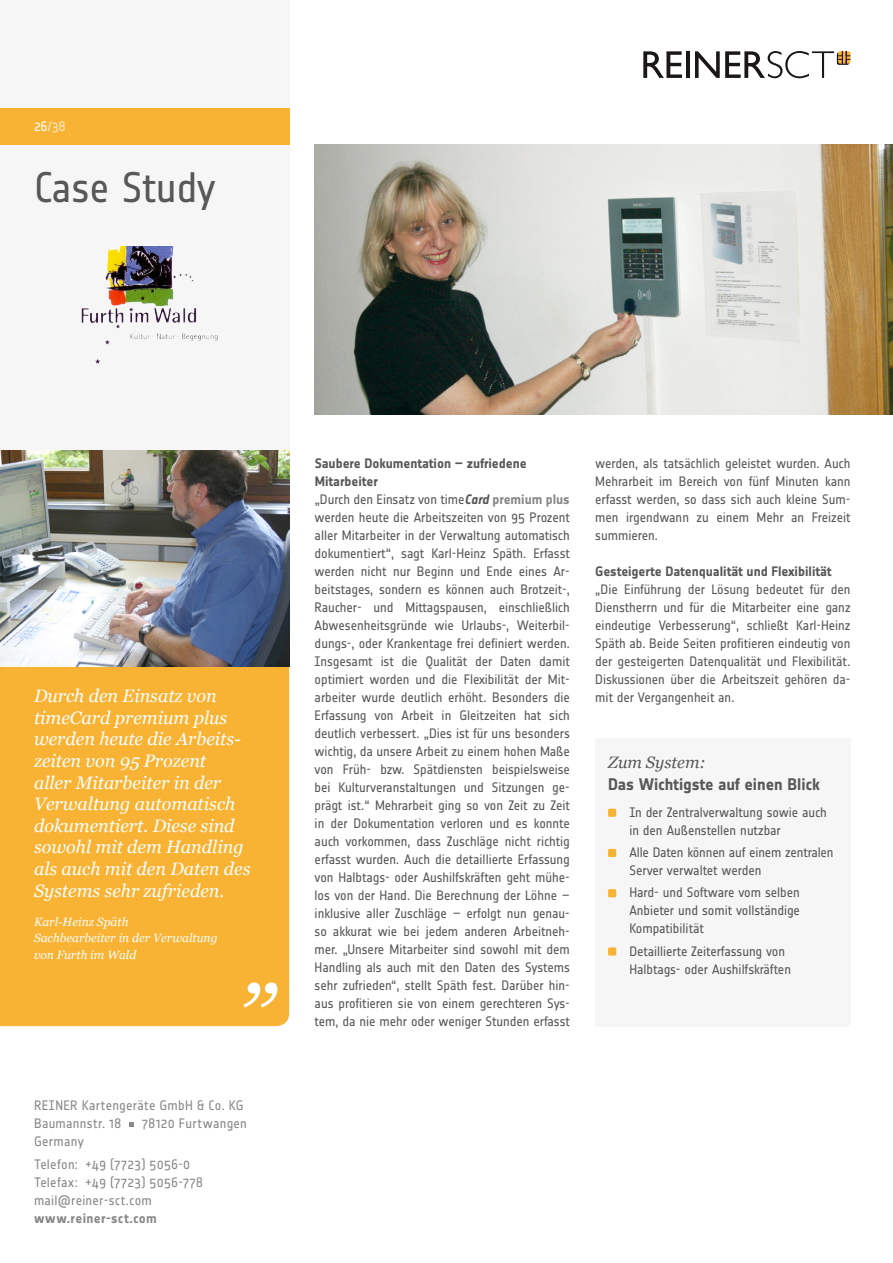
<style>
.page{position:relative;width:893px;height:1263px;background:#fff}
.page>*{position:absolute;margin:0;border:0;box-sizing:border-box;transform-origin:0 0}
.t1{font:42px "Notes";letter-spacing:-.01em;color:#58585a}
.t2{font:italic 18px/21.6px "Georgia";color:#fff}
.t3{font:700 16.5px "Notes";letter-spacing:-.005em;color:#58585a}
.t4{font:italic 16.5px "Georgia";color:#58585a}
.t5{font:13.5px/18px "Notes";letter-spacing:-.005em;color:#58585a}
.t6{font:13.5px/18px "Notes";letter-spacing:.02em;color:#87888a}
.t7{font:700 13.5px "Notes";letter-spacing:-.005em;color:#58585a}
.t8{font:700 13.5px "Notes";letter-spacing:.025em;color:#87888a}
.t9{font:13.5px "Notes";color:#fee9c8}
.t10{font:italic 12px/16.5px "Georgia";color:#fff}
.s1{color:#fff}
.s2{font-weight:700}
.s3{font-weight:700;font-style:italic}
.s4{font-weight:700;color:#87888a}
</style>
<div class="page">
<svg style="left:643px;top:51px;width:39px;height:27px"></svg>
<hr style="left:686px;top:51px;width:3px;height:27px;background:#1a161a">
<svg style="left:695px;top:51px;width:155px;height:27px"></svg>
<div style="left:0;top:0;width:289px;height:657px;background:#f6f6f6"></div>
<div style="left:0;top:108px;width:289px;height:36px;background:#f8b334"></div>
<div style="left:0;top:666px;width:289px;height:360px;background:#f8b334"></div>
<svg style="left:243px;top:982px;width:34px;height:26px"></svg>
<div style="left:595px;top:738px;width:255px;height:288px;background:#f6f6f6"></div>
<div style="left:608px;top:809px;width:8px;height:8px;background:#f8b334"></div>
<div style="left:608px;top:849px;width:8px;height:8px;background:#f8b334"></div>
<div style="left:608px;top:889px;width:8px;height:8px;background:#f8b334"></div>
<div style="left:608px;top:947px;width:8px;height:8px;background:#f8b334"></div>
<img style="left:315px;top:144px;width:578px;height:270px">
<img style="left:0;top:450px;width:289px;height:216px">
<img style="left:81px;top:247px;width:137px;height:117px">
<svg style="left:129px;top:1122px;width:5px;height:4px"></svg>
<p class="t9" style="left:34px;top:119px;width:33px"><span class="s1">26</span>/38</p>
<h1 class="t1" style="left:34px;top:163px;width:183px">Case Study</h1>
<p class="t2" style="left:34px;top:684px;width:218px">Durch den Einsatz von timeCard premium plus werden heute die Arbeits&shy;zeiten von 95 Prozent<br>aller Mitarbeiter in der<br>Verwaltung automatisch dokumentiert. Diese sind sowohl mit dem Handling als auch mit den Daten des<br>Systems sehr zufrieden.</p>
<p class="t10" style="left:34px;top:913px;width:185px">Karl-Heinz Späth<br>Sachbearbeiter in der Verwaltung von Furth im Wald</p>
<p class="t6" style="left:34px;top:1096px;width:211px">REINER Kartengeräte GmbH &amp; Co. KG<br>Baumannstr. 18</p>
<p class="t6" style="left:142px;top:1114px;width:107px">78120 Furtwangen</p>
<p class="t6" style="left:34px;top:1130px;width:158px;line-height:22.5px">Germany<br>Telefon: +49 (7723) 5056-0</p>
<p class="t6" style="left:34px;top:1173px;width:171px">Telefax: +49 (7723) 5056-778 mail@reiner-sct.com</p>
<p class="t8" style="left:34px;top:1210px;width:124px">www.reiner-sct.com</p>
<p class="t5" style="left:315px;top:454px;width:257px"><span class="s2">Saubere Dokumentation – zufriedene Mitarbeiter<br></span>„Durch den Einsatz von time<span class="s3">Card</span> <span class="s4">premium plus </span>werden heute die Arbeitszeiten von 95 Prozent aller Mitarbeiter in der Verwaltung automatisch dokumentiert“, sagt Karl-Heinz Späth. Erfasst werden nicht nur Beginn und Ende eines Ar&shy;beitstages, sondern es können auch Brotzeit-, Raucher- und Mittagspausen, einschließlich Abwesenheitsgründe wie Urlaubs-, Weiterbil&shy;dungs-, oder Krankentage frei definiert werden.<br>Insgesamt ist die Qualität der Daten damit optimiert worden und die Flexibilität der Mit&shy;arbeiter wurde deutlich erhöht. Besonders die Erfassung von Arbeit in Gleitzeiten hat sich deutlich verbessert. „Dies ist für uns besonders wichtig, da unsere Arbeit zu einem hohen Maße von Früh- bzw. Spätdiensten beispielsweise bei Kulturveranstaltungen und Sitzungen ge&shy;prägt ist.“ Mehrarbeit ging so von Zeit zu Zeit in der Dokumentation verloren und es konnte auch vorkommen, dass Zuschläge nicht richtig erfasst wurden. Auch die detaillierte Erfassung von Halbtags- oder Aushilfskräften geht mühe&shy;los von der Hand. Die Berechnung der Löhne – inklusive aller Zuschläge – erfolgt nun genau&shy;so akkurat wie bei jedem anderen Arbeitneh&shy;mer. „Unsere Mitarbeiter sind sowohl mit dem Handling als auch mit den Daten des Systems sehr zufrieden“, stellt Späth fest. Darüber hin&shy;aus profitieren sie von einem gerechteren Sys&shy;tem, da nie mehr oder weniger Stunden erfasst</p>
<p class="t5" style="left:595px;top:454px;width:257px;text-align:justify">werden, als tatsächlich geleistet wurden. Auch Mehrarbeit im Bereich von fünf Minuten kann erfasst werden, so dass sich auch kleine Sum&shy;men irgendwann zu einem Mehr an Freizeit summieren.</p>
<p class="t7" style="left:595px;top:564px;width:238px">Gesteigerte Datenqualität und Flexibilität</p>
<p class="t5" style="left:595px;top:580px;width:257px;text-align:justify">„Die Einführung der Lösung bedeutet für den Dienstherrn und für die Mitarbeiter eine ganz eindeutige Verbesserung“, schließt Karl-Heinz Späth ab. Beide Seiten profitieren eindeutig von der gesteigerten Datenqualität und Flexibilität.<br>Diskussionen über die Arbeitszeit gehören da&shy;mit der Vergangenheit an.</p>
<p class="t4" style="left:608px;top:750px;width:99px">Zum System:</p>
<p class="t3" style="left:608px;top:775px;width:213px">Das Wichtigste auf einen Blick</p>
<p class="t5" style="left:629px;top:803px;width:199px">In der Zentralverwaltung sowie auch in den Außenstellen nutzbar</p>
<p class="t5" style="left:629px;top:843px;width:206px">Alle Daten können auf einem zentralen<br>Server verwaltet werden</p>
<p class="t5" style="left:629px;top:883px;width:172px;text-align:justify">Hard- und Software vom selben Anbieter und somit vollständige Kompatibilität</p>
<p class="t5" style="left:629px;top:942px;width:163px">Detaillierte Zeiterfassung von<br>Halbtags- oder Aushilfskräften</p>
</div>
